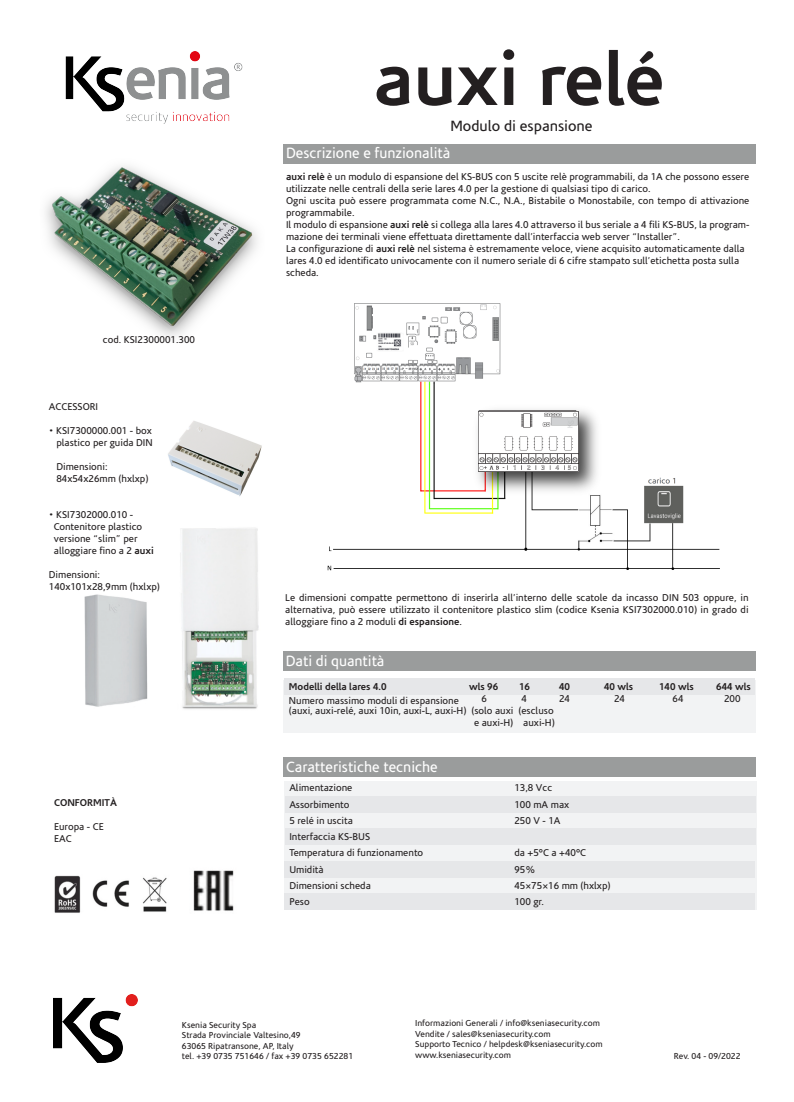
<style>
.page{position:relative;width:794px;height:1102px;background:#fff}
.page>*{position:absolute;margin:0;border:0;box-sizing:border-box;transform-origin:0 0}
.t1{font:700 75px "Corisande";color:#231f20}
.t2{font:15px "Corisande";color:#fff}
.t3{font:15px "Corisande";color:#231f20}
.t4{font:10px/12px "Corisande";color:#231f20}
.t5{font:700 10px "Corisande";color:#231f20}
.t6{font:8.75px/10.5px "Corisande";color:#231f20}
.s1{font-weight:700}
</style>
<div class="page">
<img style="left:65px;top:51px;width:178px;height:73px">
<div style="left:283px;top:144px;width:472px;height:19px;background:#9a9c9c"></div>
<img style="left:45px;top:166px;width:212px;height:171px">
<img style="left:53px;top:994px;width:85px;height:68px">
<div style="left:284px;top:781px;width:472px;height:128px;background:#f2f3f4"></div>
<div style="left:283px;top:758px;width:472px;height:19px;background:#9a9c9c"></div>
<div style="left:285px;top:796px;width:471px;height:16px;background:#e6e7e9"></div>
<div style="left:285px;top:829px;width:470px;height:16px;background:#e6e7e9"></div>
<div style="left:284px;top:862px;width:470px;height:16px;background:#e6e7e9"></div>
<div style="left:284px;top:893px;width:470px;height:16px;background:#e6e7e9"></div>
<img style="left:168px;top:421px;width:94px;height:76px">
<img style="left:180px;top:528px;width:79px;height:181px">
<img style="left:84px;top:594px;width:64px;height:113px">
<div style="left:283px;top:680px;width:472px;height:53px;background:#f2f3f4"></div>
<div style="left:284px;top:679px;width:471px;height:16px;background:#e6e7e9"></div>
<div style="left:283px;top:652px;width:472px;height:19px;background:#9a9c9c"></div>
<img style="left:54px;top:875px;width:113px;height:38px">
<img style="left:193px;top:870px;width:41px;height:41px">
<img style="left:327px;top:303px;width:393px;height:268px">
<img style="left:468px;top:401px;width:137px;height:99px">
<img style="left:478px;top:411px;width:100px;height:61px">
<h1 class="t1" style="left:373px;top:36px;width:293px">auxi relé</h1>
<h2 class="t3" style="left:450px;top:118px;width:144px">Modulo di espansione</h2>
<h2 class="t2" style="left:286px;top:145px;width:166px">Descrizione e funzionalità</h2>
<p class="t4" style="left:103px;top:334px;width:94px">cod. KSI2300001.300</p>
<p class="t4" style="left:49px;top:401px;width:51px">ACCESSORI</p>
<p class="t4" style="left:49px;top:425px;width:105px;text-align:right">• KSI7300000.001 - box plastico per guida DIN</p>
<p class="t4" style="left:56px;top:461px;width:94px">Dimensioni:<br>84x54x26mm (hxlxp)</p>
<p class="t4" style="left:54px;top:509px;width:102px;text-indent:-5px">• KSI7302000.010 -<br>Contenitore plastico versione “slim” per alloggiare fino a 2 <span class="s1">auxi</span></p>
<p class="t4" style="left:49px;top:569px;width:113px">Dimensioni:<br>140x101x28,9mm (hxlxp)</p>
<p class="t5" style="left:54px;top:797px;width:64px">CONFORMITÀ</p>
<p class="t4" style="left:54px;top:821px;width:51px">Europa - CE<br>EAC</p>
<p class="t4" style="left:286px;top:171px;width:465px"><span class="s1">auxi relè</span> è un modulo di espansione del KS-BUS con 5 uscite relè programmabili, da 1A che possono essere utilizzate nelle centrali della serie lares 4.0 per la gestione di qualsiasi tipo di carico.<br>Ogni uscita può essere programmata come N.C., N.A., Bistabile o Monostabile, con tempo di attivazione programmabile.<br>Il modulo di espansione <span class="s1">auxi relè</span> si collega alla lares 4.0 attraverso il bus seriale a 4 fili KS-BUS, la program&shy;mazione dei terminali viene effettuata direttamente dall’interfaccia web server “Installer”.<br>La configurazione di <span class="s1">auxi relè</span> nel sistema è estremamente veloce, viene acquisito automaticamente dalla lares 4.0 ed identificato univocamente con il numero seriale di 6 cifre stampato sull’etichetta posta sulla scheda.</p>
<p class="t4" style="left:285px;top:591px;width:465px;text-align:justify">Le dimensioni compatte permettono di inserirla all’interno delle scatole da incasso DIN 503 oppure, in alternativa, può essere utilizzato il contenitore plastico slim (codice Ksenia KSI7302000.010) in grado di alloggiare fino a 2 moduli <span class="s1">di espansione</span>.</p>
<h2 class="t2" style="left:286px;top:653px;width:100px">Dati di quantità</h2>
<p class="t5" style="left:289px;top:681px;width:99px">Modelli della lares 4.0</p>
<p class="t5" style="left:469px;top:681px;width:31px">wls 96</p>
<p class="t5" style="left:519px;top:681px;width:12px">16</p>
<p class="t5" style="left:559px;top:681px;width:12px">40</p>
<p class="t5" style="left:604px;top:681px;width:31px">40 wls</p>
<p class="t5" style="left:659px;top:681px;width:36px">140 wls</p>
<p class="t5" style="left:716px;top:681px;width:36px">644 wls</p>
<p class="t4" style="left:289px;top:694px;width:171px">Numero massimo moduli di espansione</p>
<p class="t4" style="left:481px;top:693px;width:7px">6</p>
<p class="t4" style="left:521px;top:693px;width:7px">4</p>
<p class="t4" style="left:559px;top:693px;width:12px">24</p>
<p class="t4" style="left:614px;top:693px;width:12px">24</p>
<p class="t4" style="left:672px;top:693px;width:13px">64</p>
<p class="t4" style="left:724px;top:693px;width:18px">200</p>
<p class="t4" style="left:289px;top:705px;width:267px;text-align:right">(auxi, auxi-relé, auxi 10in, auxi-L, auxi-H) (solo auxi (escluso e auxi-H) auxi-H)</p>
<h2 class="t2" style="left:286px;top:758px;width:153px">Caratteristiche tecniche</h2>
<p class="t4" style="left:289px;top:782px;width:65px">Alimentazione</p>
<p class="t4" style="left:514px;top:782px;width:39px">13,8 Vcc</p>
<p class="t4" style="left:289px;top:798px;width:62px">Assorbimento</p>
<p class="t4" style="left:514px;top:798px;width:56px">100 mA max</p>
<p class="t4" style="left:289px;top:815px;width:65px">5 relé in uscita</p>
<p class="t4" style="left:514px;top:815px;width:48px">250 V - 1A</p>
<p class="t4" style="left:289px;top:829px;width:135px;line-height:16.2px">Interfaccia KS-BUS<br>Temperatura di funzionamento</p>
<p class="t4" style="left:514px;top:847px;width:73px">da +5°C a +40°C</p>
<p class="t4" style="left:289px;top:863px;width:36px">Umidità</p>
<p class="t4" style="left:514px;top:863px;width:22px">95%</p>
<p class="t4" style="left:289px;top:880px;width:83px">Dimensioni scheda</p>
<p class="t4" style="left:514px;top:880px;width:98px">45×75×16 mm (hxlxp)</p>
<p class="t4" style="left:289px;top:896px;width:22px">Peso</p>
<p class="t4" style="left:514px;top:896px;width:31px">100 gr.</p>
<p class="t6" style="left:182px;top:1020px;width:173px">Ksenia Security Spa<br>Strada Provinciale Valtesino,49<br>63065 Ripatransone, AP, Italy<br>tel. +39 0735 751646 / fax +39 0735 652281</p>
<p class="t6" style="left:415px;top:1018px;width:189px">Informazioni Generali / info@kseniasecurity.com Vendite / sales@kseniasecurity.com<br>Supporto Tecnico / helpdesk@kseniasecurity.com www.kseniasecurity.com</p>
<p class="t6" style="left:674px;top:1051px;width:68px">Rev. 04 - 09/2022</p>
</div>
